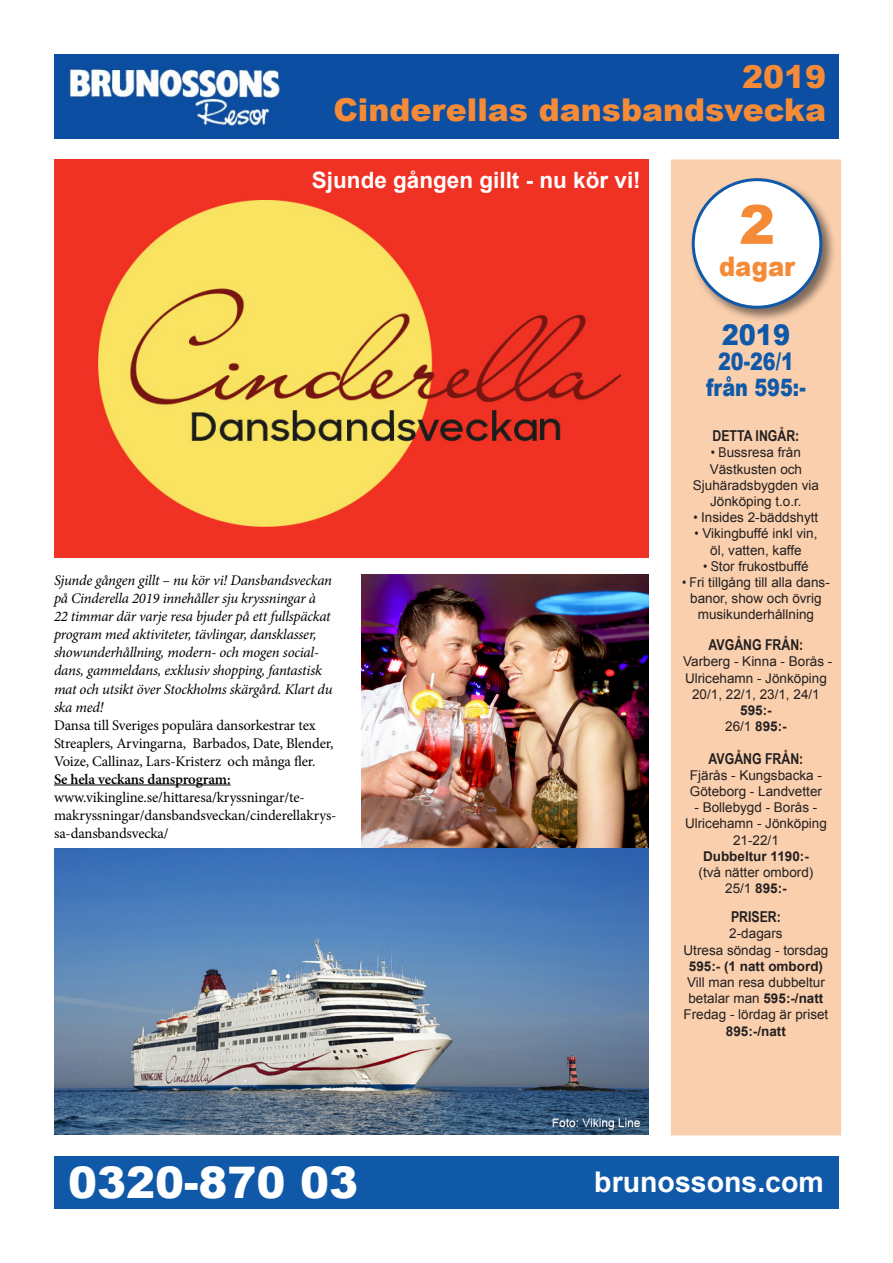
<style>
.page{position:relative;width:893px;height:1263px;background:#fff}
.page>*{position:absolute;margin:0;border:0;box-sizing:border-box;transform-origin:0 0}
.t1{font:900 54px "Arial";color:#f58b37}
.t2{font:900 43.5px "Arial";color:#fff}
.t3{font:900 31.5px "Arial";color:#f58b37}
.t4{font:700 28.5px "Arial";color:#fff}
.t5{font:900 28.5px "Arial";color:#1059a9;scale:.9 1}
.t6{font:900 27px "Arial";color:#f58b37;scale:.9 1}
.t7{font:900 24px "Arial";color:#1059a9;scale:.8 1}
.t8{font:700 22.5px "Arial";color:#fff}
.t9{font:700 15px "Arial Narrow";color:#231f20}
.t10{font:italic 14.7px/18px "Minion Pro";letter-spacing:-.015em;color:#000001}
.t11{font:14.7px/18px "Minion Pro";letter-spacing:-.01em;color:#000001}
.t12{font:600 14.7px "Minion Pro";letter-spacing:-.015em;color:#000001}
.t13{font:13.5px/16.2px "Arial";color:#231f20;text-align:center}
.t14{font:13.5px/16.2px "Arial";color:#231f20;text-align:center;scale:.9 1}
.t15{font:700 13.5px "Arial";color:#231f20}
.s1{font-weight:700}
.s2{font-weight:400}
</style>
<div class="page">
<div style="left:54px;top:54px;width:785px;height:84px;background:#0c4ea2"></div>
<img style="left:69px;top:65px;width:212px;height:62px">
<img style="left:54px;top:159px;width:595px;height:399px">
<hr style="left:54px;top:785px;width:177px;height:1px;background:#000001">
<div style="left:54px;top:1157px;width:785px;height:52px;background:#1059a9"></div>
<div style="left:671px;top:159px;width:170px;height:976px;background:#facfad"></div>
<div style="left:689px;top:176px;width:147px;height:147px;background:#231f20;opacity:.58"></div>
<div style="left:693px;top:180px;width:128px;height:127px;background:#fff;border-radius:50%"></div>
<div style="left:692px;top:178px;width:130px;height:131px;border:3px solid #1059a8;border-radius:50%"></div>
<img style="left:362px;top:575px;width:287px;height:273px">
<img style="left:55px;top:848px;width:594px;height:287px">
<p class="t3" style="left:742px;top:54px;width:86px">2019</p>
<p class="t3" style="left:333px;top:87px;width:494px">Cinderellas dansbandsvecka</p>
<p class="t8" style="left:312px;top:165px;width:330px">Sjunde gången gillt - nu kör vi!</p>
<p class="t10" style="left:54px;top:572px;width:280px">Sjunde gången gillt – nu kör vi! Dansbandsveckan på Cinderella 2019 innehåller sju kryssningar à 22 timmar där varje resa bjuder på ett fullspäckat program med aktiviteter, tävlingar, dansklasser, showunderhållning, modern- och mogen social&shy;dans, gammeldans, exklusiv shopping, fantastisk mat och utsikt över Stockholms skärgård. Klart du ska med!</p>
<p class="t11" style="left:54px;top:716px;width:281px">Dansa till Sveriges populära dansorkestrar tex<br>Streaplers, Arvingarna, Barbados, Date, Blender,<br>Voize, Callinaz, Lars-Kristerz och många fler.</p>
<p class="t12" style="left:54px;top:769px;width:178px">Se hela veckans dansprogram:</p>
<p class="t11" style="left:54px;top:788px;width:284px">www.vikingline.se/hittaresa/kryssningar/te&shy;makryssningar/dansbandsveckan/cinderellakrys&shy;sa-dansbandsvecka/</p>
<p class="t1" style="left:739px;top:185px;width:38px">2</p>
<p class="t6" style="left:719px;top:247px;width:86px">dagar</p>
<p class="t5" style="left:722px;top:314px;width:78px">2019</p>
<p class="t7" style="left:718px;top:344px;width:96px">20-26/1</p>
<p class="t7" style="left:706px;top:370px;width:126px">från 595:-</p>
<p class="t9" style="left:713px;top:425px;width:88px">DETTA INGÅR:</p>
<p class="t14" style="left:711px;top:445px;width:102px">• Bussresa från</p>
<p class="t13" style="left:710px;top:461px;width:94px">Västkusten och</p>
<p class="t13" style="left:693px;top:477px;width:128px">Sjuhäradsbygden via<br>Jönköping t.o.r.</p>
<p class="t14" style="left:694px;top:510px;width:140px">• Insides 2-bäddshytt</p>
<p class="t14" style="left:694px;top:526px;width:138px">• Vikingbuffé inkl vin,</p>
<p class="t13" style="left:710px;top:542px;width:93px">öl, vatten, kaffe</p>
<p class="t14" style="left:703px;top:558px;width:119px">• Stor frukostbuffé</p>
<p class="t14" style="left:682px;top:574px;width:166px">• Fri tillgång till alla dans&shy;banor, show och övrig musikunderhållning</p>
<p class="t9" style="left:709px;top:633px;width:96px">AVGÅNG FRÅN:</p>
<p class="t13" style="left:683px;top:654px;width:151px;text-align:left">Varberg - Kinna - Borås -<br>Ulricehamn - Jönköping</p>
<p class="t13" style="left:692px;top:686px;width:129px">20/1, 22/1, 23/1, 24/1<br><span class="s1">595:-</span></p>
<p class="t15" style="left:725px;top:717px;width:63px"><span class="s2">26/1</span> 895:-</p>
<p class="t9" style="left:709px;top:747px;width:96px">AVGÅNG FRÅN:</p>
<p class="t13" style="left:690px;top:767px;width:134px;text-align:left">Fjärås - Kungsbacka -<br>Göteborg - Landvetter</p>
<p class="t13" style="left:685px;top:799px;width:143px">- Bollebygd - Borås -<br>Ulricehamn - Jönköping</p>
<p class="t13" style="left:733px;top:832px;width:47px">21-22/1</p>
<p class="t15" style="left:703px;top:847px;width:107px">Dubbeltur 1190:-</p>
<p class="t13" style="left:698px;top:864px;width:116px">(två nätter ombord)</p>
<p class="t15" style="left:725px;top:879px;width:63px"><span class="s2">25/1</span> 895:-</p>
<p class="t9" style="left:731px;top:905px;width:51px">PRISER:</p>
<p class="t13" style="left:729px;top:926px;width:55px">2-dagars</p>
<p class="t13" style="left:683px;top:942px;width:146px">Utresa söndag - torsdag</p>
<p class="t15" style="left:689px;top:957px;width:136px">595:- (1 natt ombord)</p>
<p class="t13" style="left:687px;top:974px;width:139px;text-align:left">Vill man resa dubbeltur betalar man <span class="s1">595:-/natt</span></p>
<p class="t13" style="left:683px;top:1007px;width:146px">Fredag - lördag är priset<br><span class="s1">895:-/natt</span></p>
<p class="t2" style="left:68px;top:1151px;width:292px">0320-870 03</p>
<p class="t4" style="left:594px;top:1163px;width:231px">brunossons.com</p>
</div>
